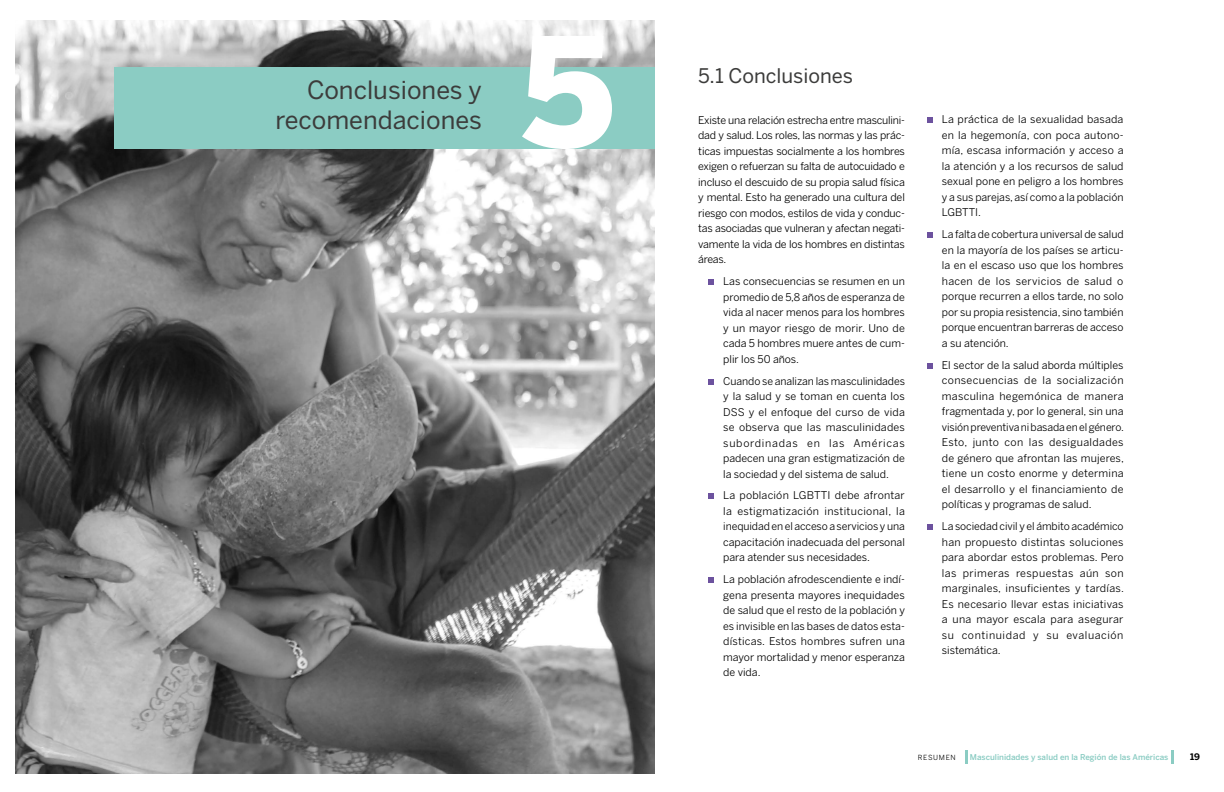
<style>
.page{position:relative;width:1224px;height:792px;background:#fff}
.page>*{position:absolute;margin:0;border:0;box-sizing:border-box;transform-origin:0 0}
.titulo{font:25px "Benton Sans";color:#3c3c3b}
.titulo-2{font:20px "Benton Sans";color:#3c3c3b}
.conclusiones{font:10.6px/15.5px "Benton Sans";color:#000;text-align:justify}
.t1{font:700 9px "Benton Sans";color:#000}
.t2{font:500 8px "Benton Sans";color:#8bccc3}
.t3{font:7px "Benton Sans";letter-spacing:.1em;color:#000}
</style>
<div class="page">
<svg style="left:965px;top:750px;width:2px;height:14px"></svg>
<hr style="left:1171px;top:750px;width:3px;height:14px;background:#8bccc3">
<img style="left:15px;top:20px;width:640px;height:754px">
<div style="left:114px;top:67px;width:541px;height:82px;background:#8bccc3"></div>
<svg style="left:522px;top:36px;width:90px;height:113px"></svg>
<svg style="left:708px;top:280px;width:6px;height:5px"></svg>
<svg style="left:708px;top:379px;width:6px;height:6px"></svg>
<svg style="left:708px;top:494px;width:6px;height:5px"></svg>
<svg style="left:708px;top:578px;width:6px;height:5px"></svg>
<svg style="left:927px;top:118px;width:6px;height:5px"></svg>
<svg style="left:927px;top:233px;width:6px;height:5px"></svg>
<svg style="left:927px;top:363px;width:6px;height:6px"></svg>
<svg style="left:927px;top:525px;width:6px;height:5px"></svg>
<p class="titulo-2" style="left:698px;top:64px;width:156px">5.1 Conclusiones</p>
<p class="titulo" style="left:307px;top:75px;width:176px">Conclusiones y</p>
<p class="titulo" style="left:276px;top:105px;width:208px">recomendaciones</p>
<p class="conclusiones" style="left:698px;top:112px;width:208px">Existe una relación estrecha entre masculini&shy;dad y salud. Los roles, las normas y las prác&shy;ticas impuestas socialmente a los hombres exigen o refuerzan su falta de autocuidado e incluso el descuido de su propia salud física y mental. Esto ha generado una cultura del riesgo con modos, estilos de vida y conduc&shy;tas asociadas que vulneran y afectan negati&shy;vamente la vida de los hombres en distintas áreas.</p>
<p class="conclusiones" style="left:723px;top:273px;width:183px">Las consecuencias se resumen en un promedio de 5,8 años de esperanza de vida al nacer menos para los hombres y un mayor riesgo de morir. Uno de cada 5 hombres muere antes de cum&shy;plir los 50 años.</p>
<p class="conclusiones" style="left:723px;top:373px;width:183px">Cuando se analizan las masculinidades y la salud y se toman en cuenta los DSS y el enfoque del curso de vida se observa que las masculinidades subordinadas en las Américas padecen una gran estigmatización de la sociedad y del sistema de salud.</p>
<p class="conclusiones" style="left:723px;top:487px;width:183px">La población LGBTTI debe afrontar la estigmatización institucional, la inequidad en el acceso a servicios y una capacitación inadecuada del personal para atender sus necesidades.</p>
<p class="conclusiones" style="left:723px;top:571px;width:183px">La población afrodescendiente e indí&shy;gena presenta mayores inequidades de salud que el resto de la población y es invisible en las bases de datos esta&shy;dísticas. Estos hombres sufren una mayor mortalidad y menor esperanza de vida.</p>
<p class="conclusiones" style="left:942px;top:111px;width:183px">La práctica de la sexualidad basada en la hegemonía, con poca autono&shy;mía, escasa información y acceso a la atención y a los recursos de salud sexual pone en peligro a los hombres y a sus parejas, así como a la población LGBTTI.</p>
<p class="conclusiones" style="left:942px;top:226px;width:183px">La falta de cobertura universal de salud en la mayoría de los países se articu&shy;la en el escaso uso que los hombres hacen de los servicios de salud o porque recurren a ellos tarde, no solo por su propia resistencia, sino también porque encuentran barreras de acceso a su atención.</p>
<p class="conclusiones" style="left:942px;top:357px;width:183px">El sector de la salud aborda múltiples consecuencias de la socialización masculina hegemónica de manera fragmentada y, por lo general, sin una visión preventiva ni basada en el género.<br>Esto, junto con las desigualdades de género que afrontan las mujeres, tiene un costo enorme y determina el desarrollo y el financiamiento de políticas y programas de salud.</p>
<p class="conclusiones" style="left:942px;top:518px;width:183px">La sociedad civil y el ámbito académico han propuesto distintas soluciones para abordar estos problemas. Pero las primeras respuestas aún son marginales, insuficientes y tardías.<br>Es necesario llevar estas iniciativas a una mayor escala para asegurar su continuidad y su evaluación sistemática.</p>
<p class="t3" style="left:918px;top:753px;width:39px">RESUMEN</p>
<p class="t2" style="left:970px;top:752px;width:200px">Masculinidades y salud en la Región de las Américas</p>
<p class="t1" style="left:1190px;top:751px;width:11px">19</p>
</div>
